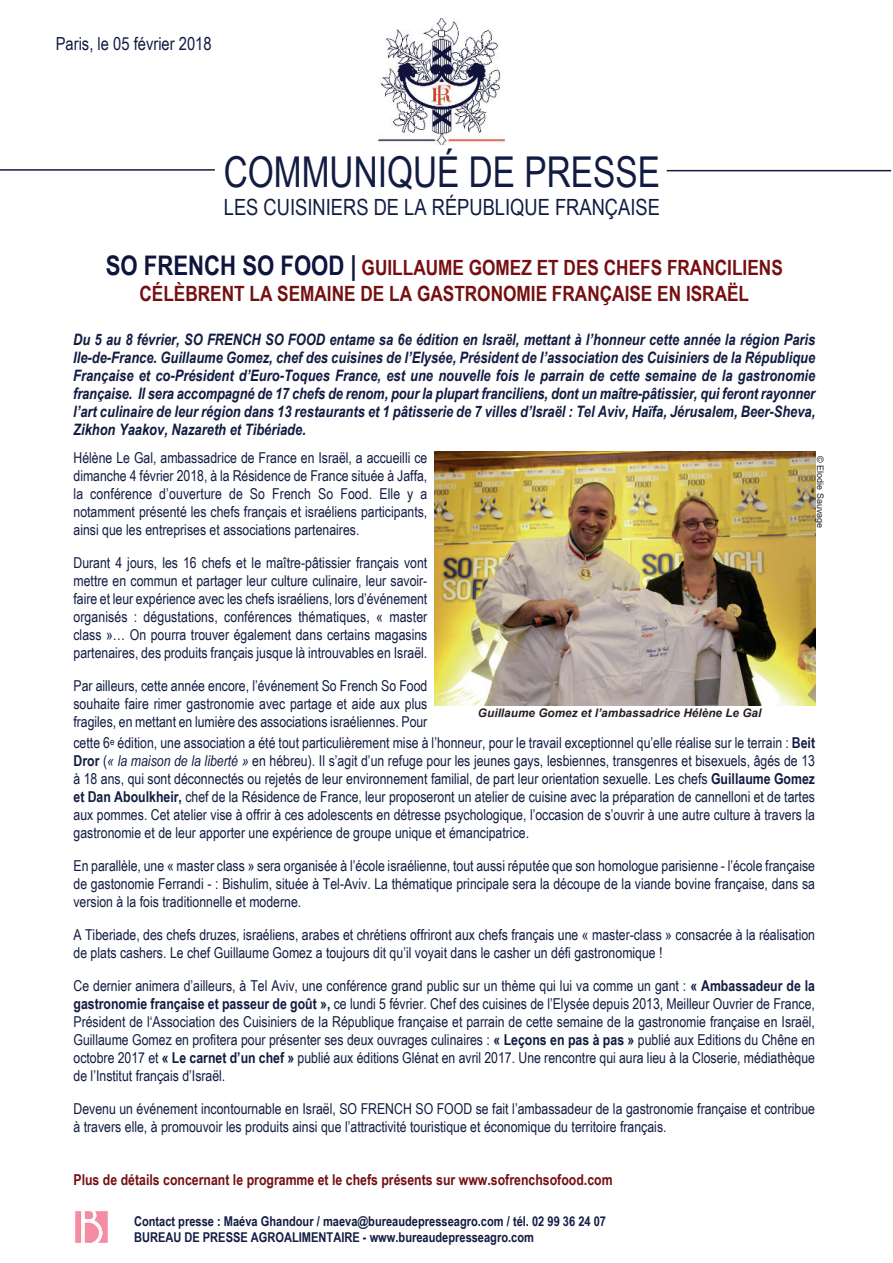
<style>
.page{position:relative;width:893px;height:1263px;background:#fff}
.page>*{position:absolute;margin:0;border:0;box-sizing:border-box;transform-origin:0 0}
.t1{font:42.45px "Arial Narrow";color:#121c42;scale:.96 1}
.t2{font:22.35px "Arial Narrow";color:#121c42}
.t3{font:700 21px/25.5px "Arial Narrow";color:#750f11;text-align:center}
.t4{font:18px "Arial Narrow";color:#121c42}
.t5{font:italic 700 15.75px/18px "Arial Narrow";color:#121c42;text-align:justify}
.t6{font:15px/18px "Arial Narrow";color:#121c42;text-align:justify}
.t7{font:700 15px "Arial Narrow";color:#750f11}
.t8{font:700 13.5px/15.5px "Arial Narrow";color:#121c42}
.t9{font:italic 700 11.85px "Arial";color:#231f20}
.t10{font:9px "Arial";color:#231f20}
.s1{font-size:27px;color:#0f143c}
.s2{font-weight:700}
.s3{font-style:italic}
</style>
<div class="page">
<img style="left:75px;top:1211px;width:33px;height:32px">
<hr style="left:0;top:169px;width:215px;height:2px;background:#121c42">
<hr style="left:667px;top:170px;width:224px;height:1px;background:#121c42">
<img style="left:379px;top:18px;width:126px;height:126px">
<img style="left:434px;top:451px;width:381px;height:254px">
<p class="t4" style="left:56px;top:37px;width:157px">Paris, le 05 février 2018</p>
<h1 class="t1" style="left:224px;top:156px;width:456px">COMMUNIQUÉ DE PRESSE</h1>
<h2 class="t2" style="left:224px;top:198px;width:438px">LES CUISINIERS DE LA RÉPUBLIQUE FRANÇAISE</h2>
<h3 class="t3" style="left:106px;top:257px;width:679px"><span class="s1">SO FRENCH SO FOOD |</span> GUILLAUME GOMEZ ET DES CHEFS FRANCILIENS<br>CÉLÈBRENT LA SEMAINE DE LA GASTRONOMIE FRANÇAISE EN ISRAËL</h3>
<p class="t5" style="left:73px;top:332px;width:744px">Du 5 au 8 février, SO FRENCH SO FOOD entame sa 6e édition en Israël, mettant à l’honneur cette année la région Paris Ile-de-France. Guillaume Gomez, chef des cuisines de l’Elysée, Président de l’association des Cuisiniers de la République Française et co-Président d’Euro-Toques France, est une nouvelle fois le parrain de cette semaine de la gastronomie française. Il sera accompagné de 17 chefs de renom, pour la plupart franciliens, dont un maître-pâtissier, qui feront rayonner l’art culinaire de leur région dans 13 restaurants et 1 pâtisserie de 7 villes d’Israël : Tel Aviv, Haïfa, Jérusalem, Beer-Sheva, Zikhon Yaakov, Nazareth et Tibériade.</p>
<p class="t6" style="left:73px;top:450px;width:355px">Hélène Le Gal, ambassadrice de France en Israël, a accueilli ce dimanche 4 février 2018, à la Résidence de France située à Jaffa, la conférence d’ouverture de So French So Food. Elle y a notamment présenté les chefs français et israéliens participants, ainsi que les entreprises et associations partenaires.</p>
<p class="t6" style="left:73px;top:555px;width:355px">Durant 4 jours, les 16 chefs et le maître-pâtissier français vont mettre en commun et partager leur culture culinaire, leur savoir&shy;faire et leur expérience avec les chefs israéliens, lors d’événement organisés : dégustations, conférences thématiques, « master class »… On pourra trouver également dans certains magasins partenaires, des produits français jusque là introuvables en Israël.</p>
<p class="t6" style="left:73px;top:678px;width:355px">Par ailleurs, cette année encore, l’événement So French So Food souhaite faire rimer gastronomie avec partage et aide aux plus fragiles, en mettant en lumière des associations israéliennes. Pour</p>
<p class="t6" style="left:73px;top:735px;width:743px">cette 6<sup>e</sup> édition, une association a été tout particulièrement mise à l’honneur, pour le travail exceptionnel qu’elle réalise sur le terrain : <span class="s2">Beit Dror</span> (<span class="s3">« la maison de la liberté »</span> en hébreu). Il s’agit d’un refuge pour les jeunes gays, lesbiennes, transgenres et bisexuels, âgés de 13 à 18 ans, qui sont déconnectés ou rejetés de leur environnement familial, de part leur orientation sexuelle. Les chefs <span class="s2">Guillaume Gomez et Dan Aboulkheir,</span> chef de la Résidence de France, leur proposeront un atelier de cuisine avec la préparation de cannelloni et de tartes aux pommes. Cet atelier vise à offrir à ces adolescents en détresse psychologique, l’occasion de s’ouvrir à une autre culture à travers la gastronomie et de leur apporter une expérience de groupe unique et émancipatrice.</p>
<p class="t6" style="left:73px;top:858px;width:743px">En parallèle, une « master class » sera organisée à l’école israélienne, tout aussi réputée que son homologue parisienne - l’école française de gastonomie Ferrandi - : Bishulim, située à Tel-Aviv. La thématique principale sera la découpe de la viande bovine française, dans sa version à la fois traditionnelle et moderne.</p>
<p class="t6" style="left:73px;top:927px;width:743px">A Tiberiade, des chefs druzes, israéliens, arabes et chrétiens offriront aux chefs français une « master-class » consacrée à la réalisation de plats cashers. Le chef Guillaume Gomez a toujours dit qu’il voyait dans le casher un défi gastronomique !</p>
<p class="t6" style="left:73px;top:978px;width:743px">Ce dernier animera d’ailleurs, à Tel Aviv, une conférence grand public sur un thème qui lui va comme un gant : <span class="s2">« Ambassadeur de la gastronomie française et passeur de goût »,</span> ce lundi 5 février. Chef des cuisines de l’Elysée depuis 2013, Meilleur Ouvrier de France, Président de l‘Association des Cuisiniers de la République française et parrain de cette semaine de la gastronomie française en Israël, Guillaume Gomez en profitera pour présenter ses deux ouvrages culinaires : <span class="s2">« Leçons en pas à pas »</span> publié aux Editions du Chêne en octobre 2017 et <span class="s2">« Le carnet d’un chef »</span> publié aux éditions Glénat en avril 2017. Une rencontre qui aura lieu à la Closerie, médiathèque de l’Institut français d’Israël.</p>
<p class="t6" style="left:73px;top:1101px;width:743px">Devenu un événement incontournable en Israël, SO FRENCH SO FOOD se fait l’ambassadeur de la gastronomie française et contribue à travers elle, à promouvoir les produits ainsi que l’attractivité touristique et économique du territoire français.</p>
<p class="t10" style="left:824px;top:456px;width:74px;rotate:90deg">© Elodie Sauvage</p>
<p class="t9" style="left:478px;top:708px;width:285px">Guillaume Gomez et l’ambassadrice Hélène Le Gal</p>
<p class="t7" style="left:73px;top:1174px;width:541px">Plus de détails concernant le programme et le chefs présents sur www.sofrenchsofood.com</p>
<p class="t8" style="left:134px;top:1215px;width:474px">Contact presse : Maéva Ghandour / maeva@bureaudepresseagro.com / tél. 02 99 36 24 07<br>BUREAU DE PRESSE AGROALIMENTAIRE - www.bureaudepresseagro.com</p>
</div>
